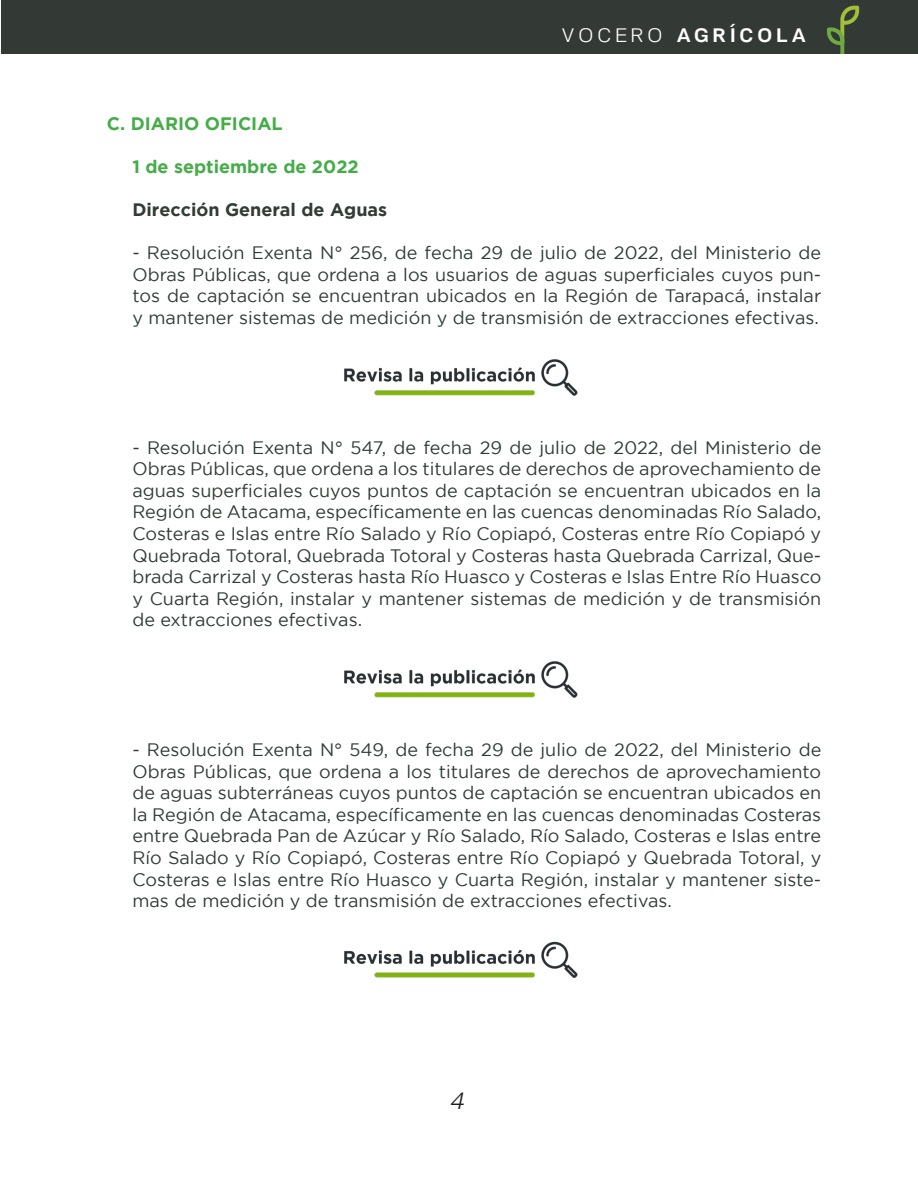
<style>
.page{position:relative;width:918px;height:1188px;background:#fff}
.page>*{position:absolute;margin:0;border:0;box-sizing:border-box;transform-origin:0 0}
.t1{font:italic 24px "Neo Gram";color:#231f20}
.t2{font:700 19.5px "Neo Gram";letter-spacing:.21em;color:#fff}
.t3{font:18px/21.6px "Gotham";color:#323b36;text-align:justify}
.t4{font:700 18px "Gotham";color:#44ad48}
.t5{font:700 18px "Gotham";color:#323b36}
.s1{font-weight:400}
</style>
<div class="page">
<div style="left:1px;top:0;width:917px;height:54px;background:#333a36"></div>
<svg style="left:827px;top:6px;width:32px;height:48px"></svg>
<img style="left:344px;top:359px;width:234px;height:37px">
<img style="left:344px;top:661px;width:234px;height:37px">
<img style="left:344px;top:941px;width:234px;height:37px">
<p class="t2" style="left:562px;top:20px;width:246px"><span class="s1">VOCERO</span> AGRÍCOLA</p>
<p class="t4" style="left:107px;top:113px;width:177px">C. DIARIO OFICIAL</p>
<p class="t4" style="left:132px;top:156px;width:228px">1 de septiembre de 2022</p>
<p class="t5" style="left:132px;top:199px;width:256px">Dirección General de Aguas</p>
<p class="t3" style="left:132px;top:242px;width:690px">- Resolución Exenta N° 256, de fecha 29 de julio de 2022, del Ministerio de Obras Públicas, que ordena a los usuarios de aguas superficiales cuyos pun&shy;tos de captación se encuentran ubicados en la Región de Tarapacá, instalar y mantener sistemas de medición y de transmisión de extracciones efectivas.</p>
<p class="t3" style="left:132px;top:436px;width:690px">- Resolución Exenta N° 547, de fecha 29 de julio de 2022, del Ministerio de Obras Públicas, que ordena a los titulares de derechos de aprovechamiento de aguas superficiales cuyos puntos de captación se encuentran ubicados en la Región de Atacama, específicamente en las cuencas denominadas Río Salado, Costeras e Islas entre Río Salado y Río Copiapó, Costeras entre Río Copiapó y Quebrada Totoral, Quebrada Totoral y Costeras hasta Quebrada Carrizal, Que&shy;brada Carrizal y Costeras hasta Río Huasco y Costeras e Islas Entre Río Huasco y Cuarta Región, instalar y mantener sistemas de medición y de transmisión de extracciones efectivas.</p>
<p class="t3" style="left:132px;top:739px;width:690px">- Resolución Exenta N° 549, de fecha 29 de julio de 2022, del Ministerio de Obras Públicas, que ordena a los titulares de derechos de aprovechamiento de aguas subterráneas cuyos puntos de captación se encuentran ubicados en la Región de Atacama, específicamente en las cuencas denominadas Costeras entre Quebrada Pan de Azúcar y Río Salado, Río Salado, Costeras e Islas entre Río Salado y Río Copiapó, Costeras entre Río Copiapó y Quebrada Totoral, y Costeras e Islas entre Río Huasco y Cuarta Región, instalar y mantener siste&shy;mas de medición y de transmisión de extracciones efectivas.</p>
<p class="t1" style="left:449px;top:1084px;width:16px">4</p>
</div>
